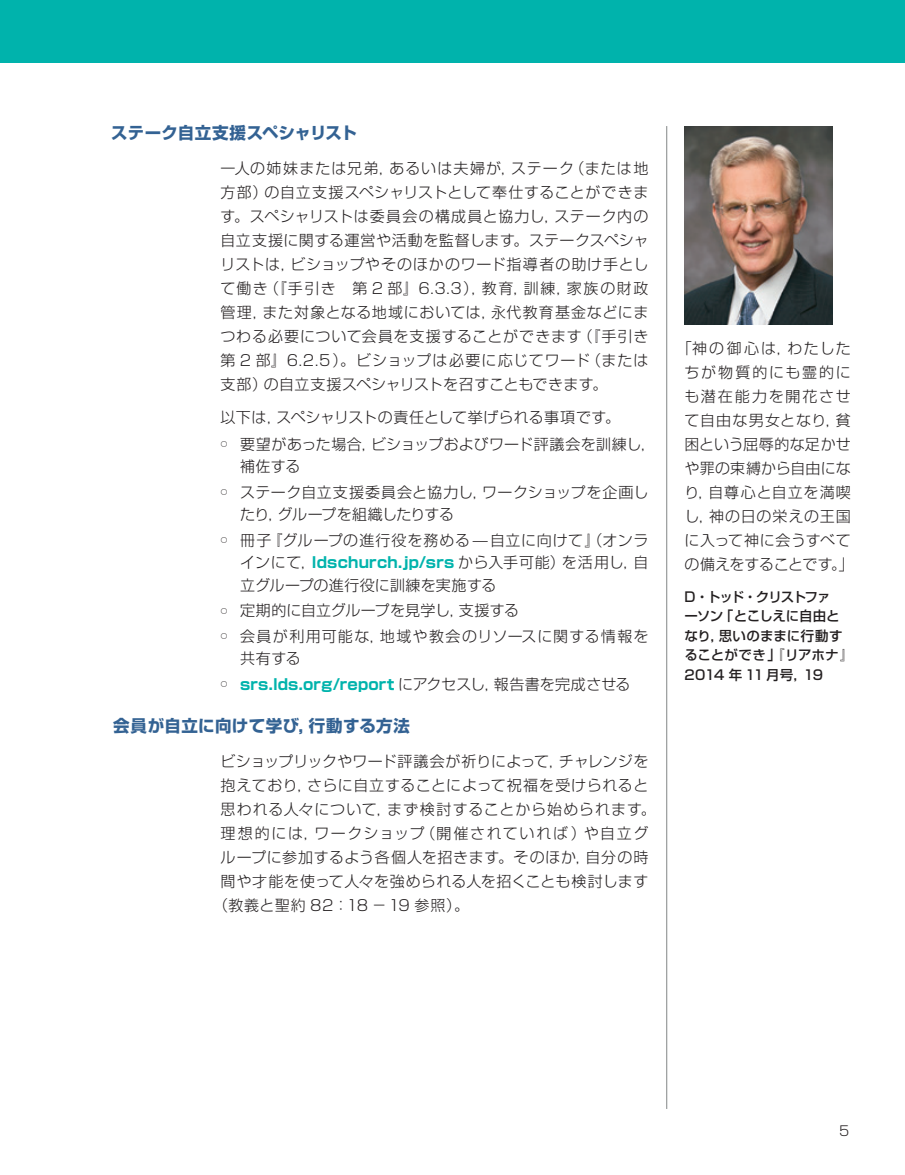
<style>
.page{position:relative;width:905px;height:1175px;background:#fff}
.page>*{position:absolute;margin:0;border:0;box-sizing:border-box;transform-origin:0 0}
.t1{font:700 16.5px "Shin Go Pr 6 N";letter-spacing:.02em;color:#336293}
.t2{font:700 16.5px "Shin Go Pr 6 N";color:#336293}
.t3{font:300 15px/24px "Shin Go Pr 6 N";letter-spacing:.04em;color:#231f20}
.t4{font:300 15px/27px "Shin Go Pr 6 N";letter-spacing:.015em;color:#231f20}
.t5{font:300 15px/22.5px "Shin Go Pr 6 N";letter-spacing:.02em;color:#231f20}
.t6{font:300 15px "Shin Go Pr 6 N";color:#231f20}
.t7{font:300 15px "Shin Go Pr 6 N";letter-spacing:.065em;color:#231f20}
.t8{font:300 15px "Shin Go Pr 6 N";letter-spacing:.105em;color:#231f20}
.t9{font:500 13.5px/19.5px "Shin Go Pr 6 N";letter-spacing:-.015em;color:#231f20}
.t10{font:300 13.5px "Shin Go Pr 6 N";color:#231f20}
.s1{font-size:10.5px}
.s2{font-weight:700;color:#00b3ac}
</style>
<div class="page">
<div style="left:0;top:0;width:904px;height:63px;background:#00b3ac"></div>
<hr style="left:666px;top:126px;width:1px;height:982px;background:#838787">
<img style="left:684px;top:126px;width:148px;height:198px">
<p class="t2" style="left:111px;top:120px;width:247px">ステーク自立支援スペシャリスト</p>
<p class="t3" style="left:220px;top:155px;width:444px">一人の姉妹または兄弟，あるいは夫婦が，ステーク（または地方部）の自立支援スペシャリストとして奉仕することができます。スペシャリストは委員会の構成員と協力し，ステーク内の自立支援に関する運営や活動を監督します。ステークスペシャリストは，ビショップやそのほかのワード指導者の助け手として働き（『手引き　第 2 部』6.3.3），教育，訓練，家族の財政管理，また対象となる地域においては，永代教育基金などにまつわる必要について会員を支援することができます（『手引き　第 2 部』6.2.5）。ビショップは必要に応じてワード（または支部）の自立支援スペシャリストを召すこともできます。</p>
<p class="t4" style="left:219px;top:402px;width:438px">以下は，スペシャリストの責任として挙げられる事項です。<br><span class="s1">⃝</span> 要望があった場合，ビショップおよびワード評議会を訓練し，</p>
<p class="t3" style="left:219px;top:452px;width:431px;line-height:25.5px;text-indent:21px">補佐する<br><span class="s1">⃝</span> ステーク自立支援委員会と協力し，ワークショップを企画し</p>
<p class="t3" style="left:219px;top:500px;width:431px;line-height:25.5px;text-indent:21px">たり，グループを組織したりする<br><span class="s1">⃝</span> 冊子『グループの進行役を務める—自立に向けて』（オンラ</p>
<p class="t5" style="left:240px;top:550px;width:409px">インにて，<span class="s2">ldschurch.jp/srs</span> から入手可能）を活用し，自立グループの進行役に訓練を実施する</p>
<p class="t3" style="left:219px;top:596px;width:431px;line-height:25.5px"><span class="s1">⃝</span> 定期的に自立グループを見学し，支援する<br><span class="s1">⃝</span> 会員が利用可能な，地域や教会のリソースに関する情報を</p>
<p class="t3" style="left:219px;top:644px;width:413px;line-height:25.5px;text-indent:21px">共有する<br><span class="s1">⃝</span> <span class="s2">srs.lds.org/report</span> にアクセスし，報告書を完成させる</p>
<p class="t1" style="left:113px;top:712px;width:298px">会員が自立に向けて学び，行動する方法</p>
<p class="t6" style="left:220px;top:748px;width:429px">ビショップリックやワード評議会が祈りによって，チャレンジを</p>
<p class="t3" style="left:220px;top:771px;width:429px">抱えており，さらに自立することによって祝福を受けられると</p>
<p class="t7" style="left:220px;top:796px;width:437px">思われる人々について，まず検討することから始められます。</p>
<p class="t8" style="left:220px;top:820px;width:429px">理想的には，ワークショップ（開催されていれば）や自立グ</p>
<p class="t3" style="left:220px;top:843px;width:429px">ループに参加するよう各個人を招きます。そのほか，自分の時</p>
<p class="t3" style="left:220px;top:867px;width:429px">間や才能を使って人々を強められる人を招くことも検討します</p>
<p class="t3" style="left:213px;top:891px;width:257px">（教義と聖約 82：18 －19 参照）。</p>
<p class="t3" style="left:676px;top:335px;width:178px;text-align:center">「神の御心は，わたしたちが物質的にも霊的にも潜在能力を開花させて自由な男女となり，貧困という屈辱的な足かせや罪の束縛から自由になり，自尊心と自立を満喫し，神の日の栄えの王国に入って神に会うすべての備えをすることです。」</p>
<p class="t9" style="left:684px;top:586px;width:171px">D・トッド・クリストファ<br>ーソン「とこしえに自由となり，思いのままに行動することができ」『リアホナ』<br>2014 年 11 月号，19</p>
<p class="t10" style="left:839px;top:1120px;width:12px">5</p>
</div>
